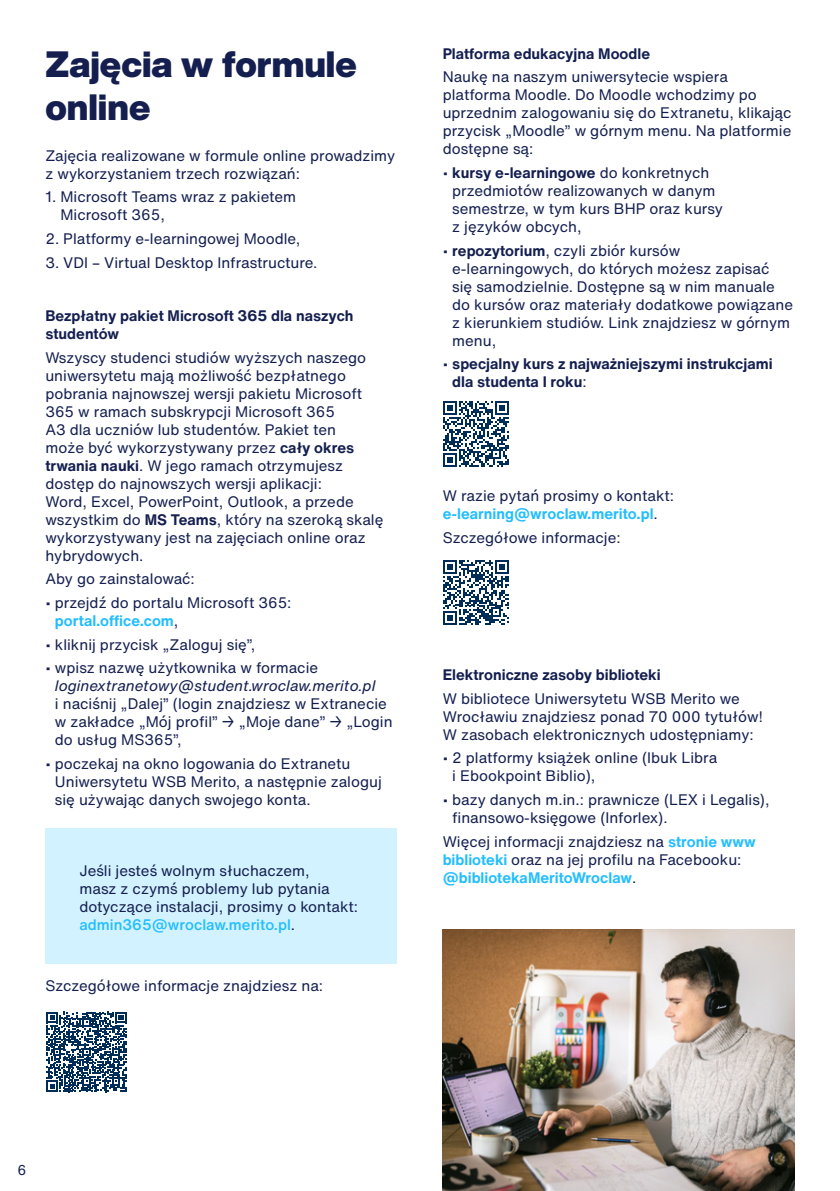
<style>
.page{position:relative;width:840px;height:1191px;background:#fff}
.page>*{position:absolute;margin:0;border:0;box-sizing:border-box;transform-origin:0 0}
.nagłówek{font:900 36px/43.2px "Helvetica Now Display";color:#141f50}
.t1{font:15px/18px "Helvetica Now Text";color:#141f50}
.t2{font:700 15px/18px "Helvetica Now Text";color:#141f50}
.t3{font:14px "Helvetica Now Text";color:#141f50}
.s1{font-weight:700}
.s2{font-weight:700;color:#23beff}
.s3{font-style:italic}
.s4{font-weight:500;color:#23beff}
.s5{font-weight:400}
</style>
<div class="page">
<img style="left:442px;top:929px;width:352px;height:262px">
<div style="left:45px;top:828px;width:352px;height:135px;background:#d3f2ff"></div>
<svg style="left:46px;top:1011px;width:81px;height:81px"></svg>
<svg style="left:443px;top:401px;width:65px;height:66px"></svg>
<svg style="left:443px;top:560px;width:65px;height:65px"></svg>
<p class="nagłówek" style="left:45px;top:42px;width:313px">Zajęcia w formule online</p>
<p class="t1" style="left:45px;top:146px;width:351px">Zajęcia realizowane w formule online prowadzimy z wykorzystaniem trzech rozwiązań:</p>
<p class="t1" style="left:60px;top:188px;width:237px;text-indent:-15px">1. Microsoft Teams wraz z pakietem<br>Microsoft 365,</p>
<p class="t1" style="left:45px;top:230px;width:256px">2. Platformy e-learningowej Moodle,</p>
<p class="t1" style="left:45px;top:253px;width:273px">3. VDI – Virtual Desktop Infrastructure.</p>
<p class="t2" style="left:45px;top:307px;width:309px">Bezpłatny pakiet Microsoft 365 dla naszych studentów</p>
<p class="t1" style="left:45px;top:348px;width:339px">Wszyscy studenci studiów wyższych naszego uniwersytetu mają możliwość bezpłatnego pobrania najnowszej wersji pakietu Microsoft 365 w ramach subskrypcji Microsoft 365<br>A3 dla uczniów lub studentów. Pakiet ten<br>może być wykorzystywany przez <span class="s1">cały okres trwania nauki</span>. W jego ramach otrzymujesz dostęp do najnowszych wersji aplikacji:<br>Word, Excel, PowerPoint, Outlook, a przede wszystkim do <span class="s1">MS Teams</span>, który na szeroką skalę wykorzystywany jest na zajęciach online oraz hybrydowych.</p>
<p class="t1" style="left:45px;top:570px;width:151px">Aby go zainstalować:</p>
<p class="t1" style="left:55px;top:593px;width:238px;text-indent:-10px">• przejdź do portalu Microsoft 365: <span class="s2">portal.office.com</span>,</p>
<p class="t1" style="left:45px;top:635px;width:211px">• kliknij przycisk „Zaloguj się”,</p>
<p class="t1" style="left:55px;top:659px;width:339px;text-indent:-10px">• wpisz nazwę użytkownika w formacie <span class="s3">loginextranetowy@student.wroclaw.merito.pl<br></span>i naciśnij „Dalej” (login znajdziesz w Extranecie w zakładce „Mój profil” → „Moje dane” → „Login do usług MS365”,</p>
<p class="t1" style="left:55px;top:754px;width:328px;text-indent:-10px">• poczekaj na okno logowania do Extranetu<br>Uniwersytetu WSB Merito, a następnie zaloguj się używając danych swojego konta.</p>
<p class="t1" style="left:79px;top:861px;width:280px">Jeśli jesteś wolnym słuchaczem,<br>masz z czymś problemy lub pytania dotyczące instalacji, prosimy o kontakt: <span class="s4">admin365@wroclaw.merito.pl</span>.</p>
<p class="t1" style="left:45px;top:976px;width:279px">Szczegółowe informacje znajdziesz na:</p>
<p class="t2" style="left:442px;top:44px;width:209px">Platforma edukacyjna Moodle</p>
<p class="t1" style="left:442px;top:68px;width:350px">Naukę na naszym uniwersytecie wspiera platforma Moodle. Do Moodle wchodzimy po uprzednim zalogowaniu się do Extranetu, klikając przycisk „Moodle” w górnym menu. Na platformie dostępne są:</p>
<p class="t1" style="left:452px;top:164px;width:272px;text-indent:-10px">• <span class="s1">kursy e-learningowe</span> do konkretnych przedmiotów realizowanych w danym semestrze, w tym kurs BHP oraz kursy z języków obcych,</p>
<p class="t1" style="left:452px;top:241px;width:342px;text-indent:-10px">• <span class="s1">repozytorium</span>, czyli zbiór kursów e-learningowych, do których możesz zapisać się samodzielnie. Dostępne są w nim manuale do kursów oraz materiały dodatkowe powiązane z kierunkiem studiów. Link znajdziesz w górnym menu,</p>
<p class="t2" style="left:452px;top:355px;width:322px;text-indent:-10px"><span class="s5">•</span> specjalny kurs z najważniejszymi instrukcjami dla studenta I roku<span class="s5">:</span></p>
<p class="t1" style="left:442px;top:487px;width:233px">W razie pytań prosimy o kontakt: <span class="s2">e-learning@wroclaw.merito.pl</span>.</p>
<p class="t1" style="left:442px;top:528px;width:179px">Szczegółowe informacje:</p>
<p class="t2" style="left:442px;top:666px;width:219px">Elektroniczne zasoby biblioteki</p>
<p class="t1" style="left:442px;top:689px;width:321px">W bibliotece Uniwersytetu WSB Merito we<br>Wrocławiu znajdziesz ponad 70 000 tytułów!<br>W zasobach elektronicznych udostępniamy:</p>
<p class="t1" style="left:452px;top:749px;width:266px;text-indent:-10px">• 2 platformy książek online (Ibuk Libra i Ebookpoint Biblio),</p>
<p class="t1" style="left:452px;top:791px;width:318px;text-indent:-10px">• bazy danych m.in.: prawnicze (LEX i Legalis), finansowo-księgowe (Inforlex).</p>
<p class="t1" style="left:442px;top:832px;width:314px">Więcej informacji znajdziesz na <span class="s2">stronie www biblioteki</span> oraz na jej profilu na Facebooku: <span class="s2">@bibliotekaMeritoWroclaw</span>.</p>
<p class="t3" style="left:18px;top:1160px;width:10px">6</p>
</div>
